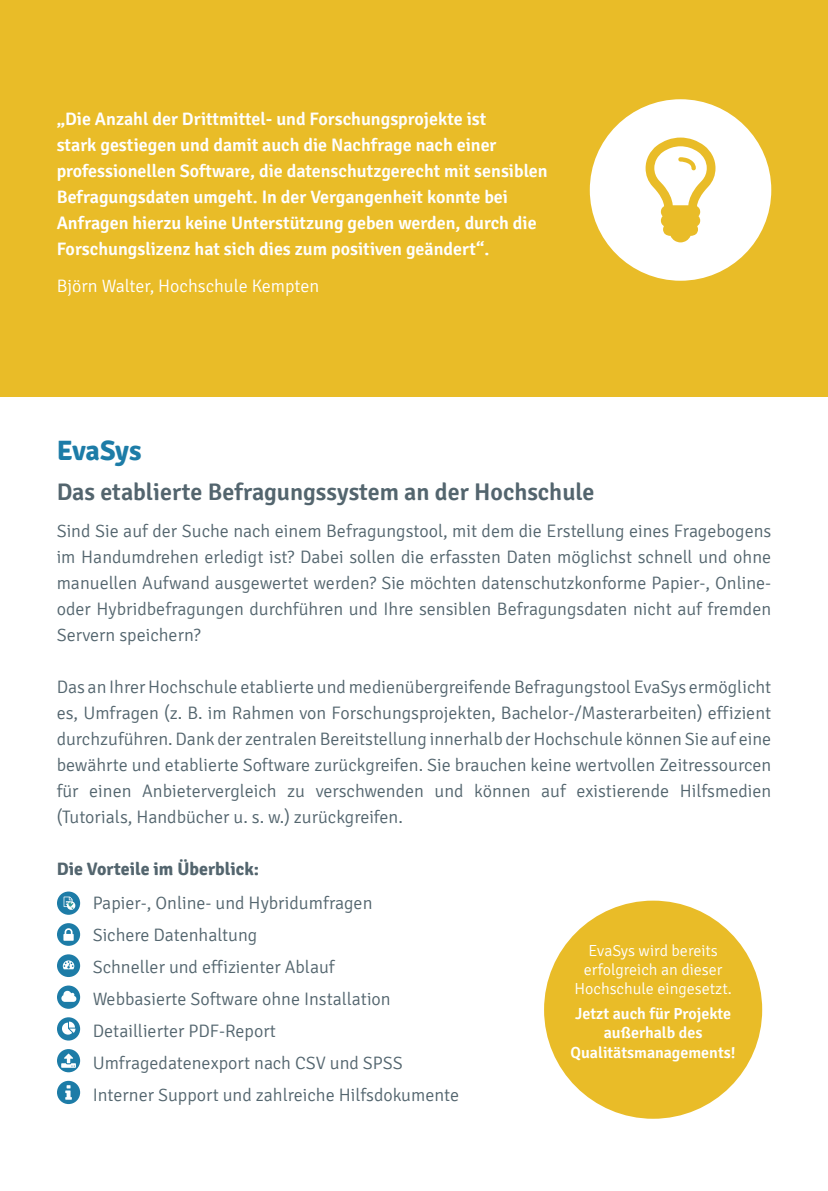
<style>
.page{position:relative;width:828px;height:1191px;background:#fff}
.page>*{position:absolute;margin:0;border:0;box-sizing:border-box;transform-origin:0 0}
.t1{font:700 28px "Signika";letter-spacing:-.005em;color:#1d7ca7}
.t2{font:600 24px "Signika";color:#53656e}
.t3{font:300 18px/26px "Signika";color:#53656e;text-align:justify}
.t4{font:600 18px/26px "Signika";color:#fff}
.t5{font:300 18px "Signika";color:#fff}
.t6{font:700 18px "Signika";color:#53656e}
.t7{font:300 16px/19.2px "Signika";color:#fff;text-align:center}
.t8{font:600 16px/19.2px "Signika";color:#fff;text-align:center}
</style>
<div class="page">
<div style="left:57px;top:1080px;width:23px;height:24px;background:#1d7ca7;border-radius:50%"></div>
<div style="left:57px;top:891px;width:23px;height:23px;background:#1d7ca7;border-radius:50%"></div>
<svg style="left:64px;top:896px;width:11px;height:13px"></svg>
<svg style="left:57px;top:985px;width:23px;height:23px"></svg>
<svg style="left:61px;top:990px;width:15px;height:11px"></svg>
<div style="left:57px;top:954px;width:23px;height:23px;background:#1d7ca7;border-radius:50%"></div>
<svg style="left:63px;top:960px;width:11px;height:9px"></svg>
<div style="left:57px;top:1017px;width:23px;height:23px;background:#1d7ca7;border-radius:50%"></div>
<svg style="left:62px;top:1021px;width:13px;height:13px"></svg>
<svg style="left:57px;top:1049px;width:23px;height:23px"></svg>
<svg style="left:61px;top:1053px;width:15px;height:14px"></svg>
<div style="left:0;top:0;width:828px;height:397px;background:#e9bc28"></div>
<div style="left:590px;top:99px;width:181px;height:182px;background:#fff;border-radius:50%"></div>
<svg style="left:645px;top:138px;width:70px;height:104px"></svg>
<svg style="left:65px;top:1085px;width:7px;height:14px"></svg>
<div style="left:57px;top:923px;width:23px;height:22px;background:#1d7ca7;border-radius:50%"></div>
<svg style="left:63px;top:928px;width:11px;height:12px"></svg>
<div style="left:544px;top:900px;width:218px;height:218px;background:#e9bc28;border-radius:50%"></div>
<p class="t4" style="left:57px;top:106px;width:492px">„Die Anzahl der Drittmittel- und Forschungsprojekte ist<br>stark gestiegen und damit auch die Nachfrage nach einer professionellen Software, die datenschutzgerecht mit sensiblen Befragungsdaten umgeht. In der Vergangenheit konnte bei Anfragen hierzu keine Unterstützung geben werden, durch die Forschungslizenz hat sich dies zum positiven geändert“.</p>
<p class="t5" style="left:57px;top:276px;width:264px">Björn Walter, Hochschule Kempten</p>
<h1 class="t1" style="left:57px;top:434px;width:86px">EvaSys</h1>
<h2 class="t2" style="left:57px;top:478px;width:539px">Das etablierte Befragungssystem an der Hochschule</h2>
<p class="t3" style="left:57px;top:518px;width:716px">Sind Sie auf der Suche nach einem Befragungstool, mit dem die Erstellung eines Fragebogens im Handumdrehen erledigt ist? Dabei sollen die erfassten Daten möglichst schnell und ohne manuellen Aufwand ausgewertet werden? Sie möchten datenschutzkonforme Papier-, Online&shy;oder Hybridbefragungen durchführen und Ihre sensiblen Befragungsdaten nicht auf fremden Servern speichern?</p>
<p class="t3" style="left:57px;top:674px;width:716px">Das an Ihrer Hochschule etablierte und medienübergreifende Befragungstool EvaSys ermöglicht es, Umfragen (z. B. im Rahmen von Forschungsprojekten, Bachelor-/Masterarbeiten) effizient durchzuführen. Dank der zentralen Bereitstellung innerhalb der Hochschule können Sie auf eine bewährte und etablierte Software zurückgreifen. Sie brauchen keine wertvollen Zeitressourcen für einen Anbietervergleich zu verschwenden und können auf existierende Hilfsmedien (Tutorials, Handbücher u. s. w.) zurückgreifen.</p>
<p class="t6" style="left:57px;top:858px;width:204px">Die Vorteile im Überblick:</p>
<p class="t3" style="left:57px;top:890px;width:317px">• Papier-, Online- und Hybridumfragen</p>
<p class="t3" style="left:57px;top:922px;width:202px">• Sichere Datenhaltung</p>
<p class="t3" style="left:57px;top:954px;width:279px">• Schneller und effizienter Ablauf</p>
<p class="t3" style="left:57px;top:986px;width:335px">• Webbasierte Software ohne Installation</p>
<p class="t3" style="left:57px;top:1018px;width:221px">• Detaillierter PDF-Report</p>
<p class="t3" style="left:57px;top:1050px;width:348px">• Umfragedatenexport nach CSV und SPSS</p>
<p class="t3" style="left:57px;top:1082px;width:404px">• Interner Support und zahlreiche Hilfsdokumente</p>
<p class="t7" style="left:574px;top:941px;width:159px">EvaSys wird bereits erfolgreich an dieser<br>Hochschule eingesetzt.</p>
<p class="t8" style="left:570px;top:1004px;width:166px">Jetzt auch für Projekte außerhalb des<br>Qualitätsmanagements!</p>
</div>
